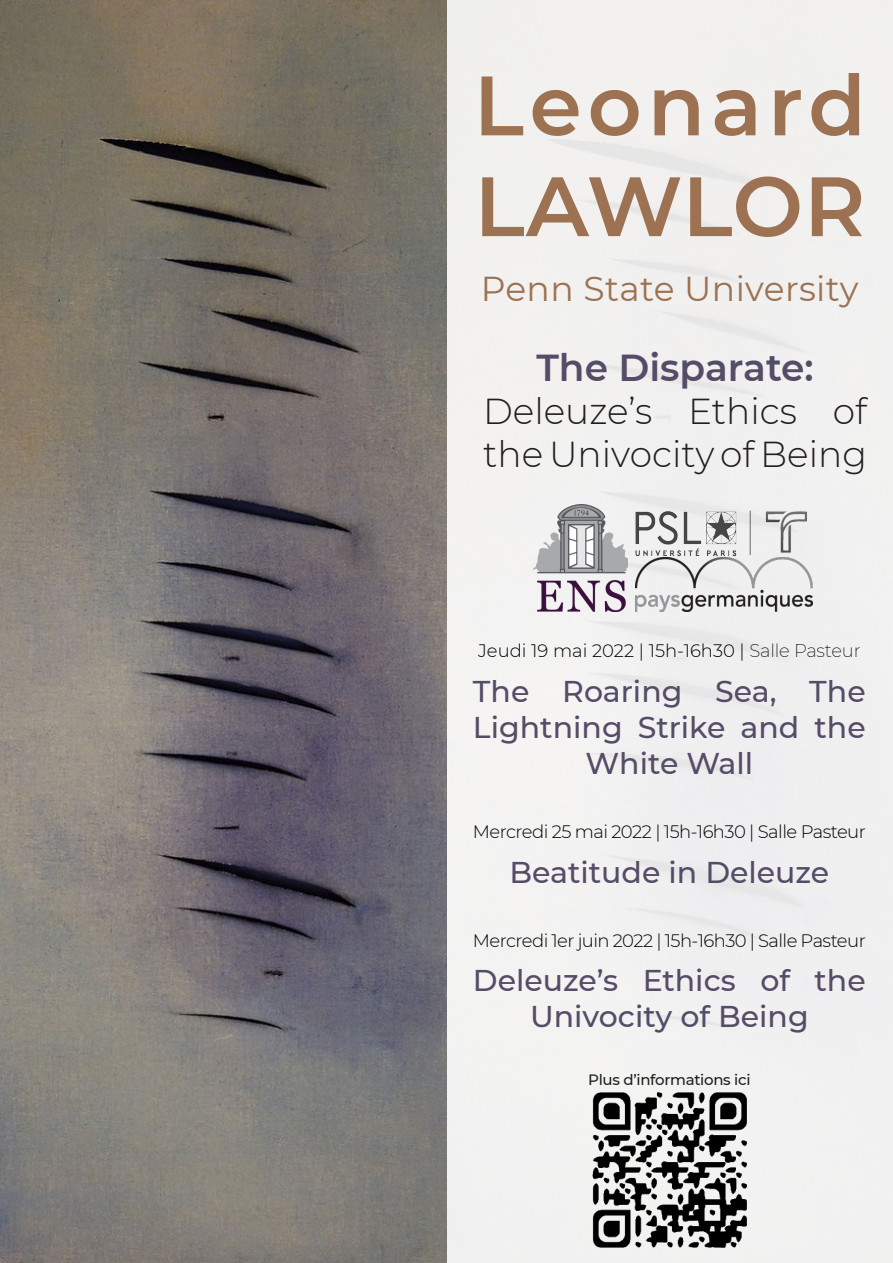
<style>
.page{position:relative;width:893px;height:1263px;background:#fff}
.page>*{position:absolute;margin:0;border:0;box-sizing:border-box;transform-origin:0 0}
.t1{font:600 84px/100.8px "Montserrat";letter-spacing:.06em;color:#9d7252}
.t2{font:600 37.5px "Montserrat";color:#554c67}
.t3{font:300 36px/43.2px "Montserrat";color:#231f20}
.t4{font:34.5px "Montserrat";letter-spacing:.01em;color:#9d7252}
.t5{font:500 30px/36px "Montserrat";color:#554c67;text-align:center}
.t6{font:300 18px "Montserrat";letter-spacing:-.03em;color:#000}
.t7{font:300 18px "Montserrat";color:#000}
.t8{font:500 15px "Montserrat";letter-spacing:-.02em;color:#231f20}
.s1{font-weight:200}
</style>
<div class="page">
<img style="left:0;top:1px;width:893px;height:1262px">
<img style="left:635px;top:504px;width:177px;height:108px">
<img style="left:534px;top:504px;width:93px;height:107px">
<img style="left:572px;top:1078px;width:196px;height:185px">
<p class="t1" style="left:474px;top:51px;width:394px">Leonard<br>LAWLOR</p>
<p class="t4" style="left:481px;top:265px;width:379px">Penn State University</p>
<p class="t2" style="left:536px;top:341px;width:279px">The Disparate:</p>
<p class="t3" style="left:483px;top:388px;width:385px">Deleuze’s Ethics of the Univocity of Being</p>
<p class="t7" style="left:478px;top:639px;width:384px">Jeudi 19 mai 2022 | 15h-16h30 | <span class="s1">Salle Pasteur</span></p>
<p class="t5" style="left:473px;top:672px;width:394px">The Roaring Sea, The<br>Lightning Strike and the<br>White Wall</p>
<p class="t6" style="left:473px;top:819px;width:394px">Mercredi 25 mai 2022 | 15h-16h30 | Salle Pasteur</p>
<p class="t5" style="left:509px;top:853px;width:321px">Beatitude in Deleuze</p>
<p class="t6" style="left:473px;top:928px;width:394px">Mercredi 1er juin 2022 | 15h-16h30 | Salle Pasteur</p>
<p class="t5" style="left:473px;top:961px;width:394px">Deleuze’s Ethics of the<br>Univocity of Being</p>
<p class="t8" style="left:588px;top:1069px;width:164px">Plus d’informations ici</p>
</div>
